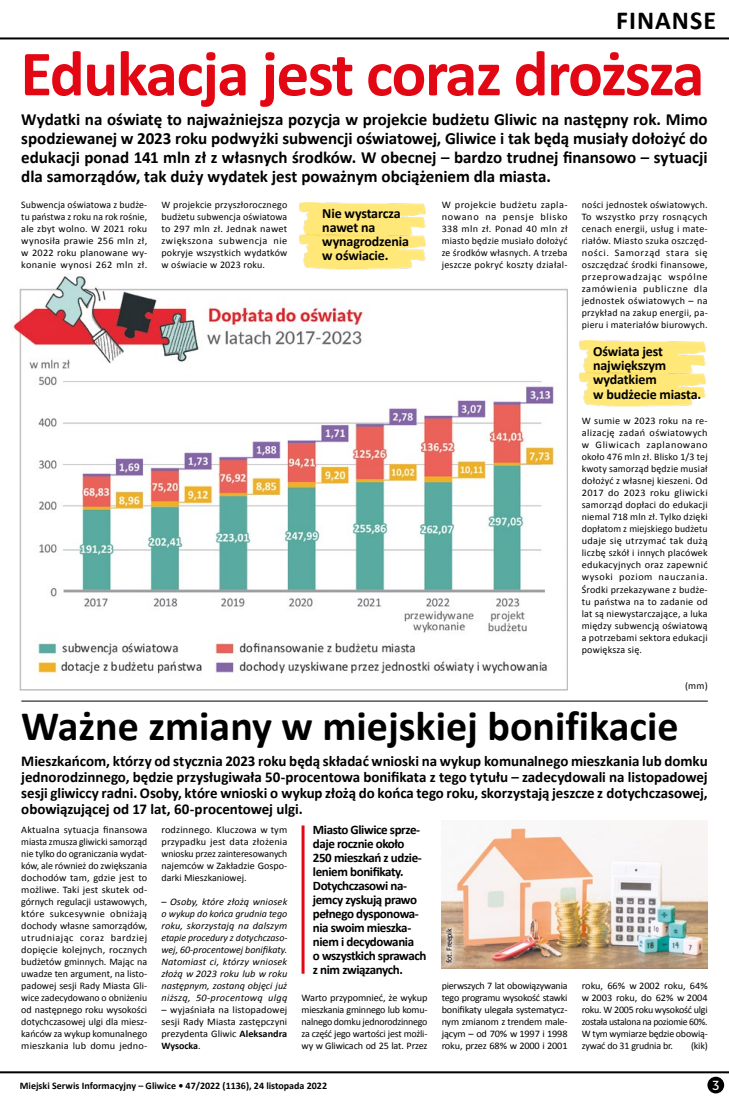
<style>
.page{position:relative;width:729px;height:1098px;background:#fff}
.page>*{position:absolute;margin:0;border:0;box-sizing:border-box;transform-origin:0 0}
.t1{font:700 65px "Calibri";letter-spacing:-.025em;color:#e30613}
.t2{font:700 42px "Calibri";color:#000}
.t3{font:700 26px "Calibri";letter-spacing:.04em;color:#000}
.t4{font:700 17px/19px "Calibri";letter-spacing:-.005em;color:#000;text-align:justify}
.t5{font:700 15px/16px "Calibri";letter-spacing:-.005em;color:#000;text-align:justify}
.t6{font:700 14px/14px "Calibri";letter-spacing:-.01em;color:#000}
.t7{font:700 13px/14px "Calibri";letter-spacing:-.03em;color:#000}
.t8{font:13px "Museo Sans 500";color:#fff}
.t9{font:10px/12px "Calibri";letter-spacing:.01em;color:#000;text-align:justify}
.t10{font:italic 10px/12px "Calibri";letter-spacing:.005em;color:#000;text-align:justify}
.t11{font:700 10px "Calibri";color:#000}
.t12{font:8px "Calibri";letter-spacing:-.03em;color:#000}
.s1{font-style:normal}
.s2{font-weight:700}
</style>
<div class="page">
<hr style="left:0;top:37px;width:729px;height:2px;background:#000">
<hr style="left:0;top:1070px;width:729px;height:2px;background:#000">
<div style="left:707px;top:1076px;width:17px;height:16px;background:#000;border-radius:50%"></div>
<img style="left:299px;top:202px;width:126px;height:33px">
<img style="left:579px;top:340px;width:126px;height:32px">
<img style="left:299px;top:235px;width:126px;height:34px">
<img style="left:579px;top:372px;width:126px;height:35px">
<hr style="left:21px;top:700px;width:686px;height:1px;background:#000">
<hr style="left:301px;top:825px;width:3px;height:148px;background:#e30613">
<img style="left:12px;top:276px;width:555px;height:414px">
<img style="left:441px;top:820px;width:266px;height:148px">
<div style="left:440px;top:921px;width:19px;height:47px;background:#fff;opacity:.75"></div>
<h3 class="t3" style="left:616px;top:4px;width:101px">FINANSE</h3>
<h1 class="t1" style="left:20px;top:32px;width:685px">Edukacja jest coraz droższa</h1>
<p class="t4" style="left:21px;top:110px;width:687px">Wydatki na oświatę to najważniejsza pozycja w projekcie budżetu Gliwic na następny rok. Mimo spodziewanej w 2023 roku podwyżki subwencji oświatowej, Gliwice i tak będą musiały dołożyć do edukacji ponad 141 mln zł z własnych środków. W obecnej – bardzo trudnej finansowo – sytuacji dla samorządów, tak duży wydatek jest poważnym obciążeniem dla miasta.</p>
<p class="t9" style="left:21px;top:199px;width:127px">Subwencja oświatowa z budże&shy;tu państwa z roku na rok rośnie, ale zbyt wolno. W 2021 roku wynosiła prawie 256 mln zł, w 2022 roku planowane wy&shy;konanie wynosi 262 mln zł.</p>
<p class="t9" style="left:161px;top:199px;width:127px">W projekcie przyszłorocznego budżetu subwencja oświatowa to 297 mln zł. Jednak nawet zwiększona subwencja nie pokryje wszystkich wydatków w oświacie w 2023 roku.</p>
<p class="t9" style="left:441px;top:199px;width:127px">W projekcie budżetu zapla&shy;nowano na pensje blisko 338 mln zł. Ponad 40 mln zł miasto będzie musiało dołożyć ze środków własnych. A trzeba jeszcze pokryć koszty działal-</p>
<p class="t9" style="left:581px;top:199px;width:127px">ności jednostek oświatowych.<br>To wszystko przy rosnących cenach energii, usług i mate&shy;riałów. Miasto szuka oszczęd&shy;ności. Samorząd stara się oszczędzać środki finansowe, przeprowadzając wspólne zamówienia publiczne dla jednostek oświatowych – na przykład na zakup energii, pa&shy;pieru i materiałów biurowych.</p>
<h3 class="t6" style="left:593px;top:344px;width:110px">Oświata jest największym wydatkiem<br>w budżecie miasta.</h3>
<p class="t9" style="left:581px;top:415px;width:127px">W sumie w 2023 roku na re&shy;alizację zadań oświatowych w Gliwicach zaplanowano około 476 mln zł. Blisko 1/3 tej kwoty samorząd będzie musiał dołożyć z własnej kieszeni. Od 2017 do 2023 roku gliwicki samorząd dopłaci do edukacji niemal 718 mln zł. Tylko dzięki dopłatom z miejskiego budżetu udaje się utrzymać tak dużą liczbę szkół i innych placówek edukacyjnych oraz zapewnić wysoki poziom nauczania.<br>Środki przekazywane z budże&shy;tu państwa na to zadanie od lat są niewystarczające, a luka między subwencją oświatową a potrzebami sektora edukacji powiększa się.</p>
<p class="t9" style="left:685px;top:679px;width:24px">(mm)</p>
<h3 class="t6" style="left:322px;top:206px;width:88px">Nie wystarcza nawet na wynagrodzenia w oświacie.</h3>
<h2 class="t2" style="left:21px;top:698px;width:658px">Ważne zmiany w miejskiej bonifikacie</h2>
<p class="t5" style="left:21px;top:753px;width:687px">Mieszkańcom, którzy od stycznia 2023 roku będą składać wnioski na wykup komunalnego mieszkania lub domku jednorodzinnego, będzie przysługiwała 50-procentowa bonifikata z tego tytułu – zadecydowali na listopadowej sesji gliwiccy radni. Osoby, które wnioski o wykup złożą do końca tego roku, skorzystają jeszcze z dotychczasowej, obowiązującej od 17 lat, 60-procentowej ulgi.</p>
<p class="t9" style="left:21px;top:823px;width:127px">Aktualna sytuacja finansowa miasta zmusza gliwicki samorząd nie tylko do ograniczania wydat&shy;ków, ale również do zwiększania dochodów tam, gdzie jest to możliwe. Taki jest skutek od&shy;górnych regulacji ustawowych, które sukcesywnie obniżają dochody własne samorządów, utrudniając coraz bardziej dopięcie kolejnych, rocznych budżetów gminnych. Mając na uwadze ten argument, na listo&shy;padowej sesji Rady Miasta Gli&shy;wice zadecydowano o obniżeniu od następnego roku wysokości dotychczasowej ulgi dla miesz&shy;kańców za wykup komunalnego mieszkania lub domu jedno-</p>
<p class="t9" style="left:161px;top:823px;width:127px">rodzinnego. Kluczowa w tym przypadku jest data złożenia wniosku przez zainteresowanych najemców w Zakładzie Gospo&shy;darki Mieszkaniowej.</p>
<h3 class="t7" style="left:313px;top:822px;width:115px">Miasto Gliwice sprze&shy;daje rocznie około<br>250 mieszkań z udzie&shy;leniem bonifikaty.<br>Dotychczasowi na&shy;jemcy zyskują prawo pełnego dysponowa&shy;nia swoim mieszka&shy;niem i decydowania<br>o wszystkich sprawach z nim związanych.</h3>
<p class="t9" style="left:301px;top:991px;width:127px">Warto przypomnieć, że wykup mieszkania gminnego lub komu&shy;nalnego domku jednorodzinnego za część jego wartości jest możli&shy;wy w Gliwicach od 25 lat. Przez</p>
<p class="t9" style="left:441px;top:979px;width:127px">pierwszych 7 lat obowiązywania tego programu wysokość stawki bonifikaty ulegała systematycz&shy;nym zmianom z trendem male&shy;jącym – od 70% w 1997 i 1998 roku, przez 68% w 2000 i 2001</p>
<p class="t9" style="left:581px;top:979px;width:127px">roku, 66% w 2002 roku, 64% w 2003 roku, do 62% w 2004 roku. W 2005 roku wysokość ulgi została ustalona na poziomie 60%.<br>W tym wymiarze będzie obowią&shy;zywać do 31 grudnia br.</p>
<p class="t10" style="left:161px;top:894px;width:127px"><span class="s1">–</span> Osoby, które złożą wniosek o wykup do końca grudnia tego roku, skorzystają na dalszym etapie procedury z dotychczaso&shy;wej, 60-procentowej bonifikaty.<br>Natomiast ci, którzy wniosek złożą w 2023 roku lub w roku następnym, zostaną objęci już niższą, 50-procentową ulgą</p>
<p class="t9" style="left:161px;top:1003px;width:127px">– wyjaśniała na listopadowej sesji Rady Miasta zastępczyni prezydenta Gliwic <span class="s2">Aleksandra Wysocka</span>.</p>
<p class="t12" style="left:444px;top:962px;width:36px;rotate:-90deg">fot. Freepik</p>
<p class="t9" style="left:691px;top:1039px;width:18px">(kik)</p>
<p class="t11" style="left:20px;top:1079px;width:309px">Miejski Serwis Informacyjny – Gliwice • 47/2022 (1136), 24 listopada 2022</p>
<h3 class="t8" style="left:712px;top:1077px;width:9px">3</h3>
</div>
